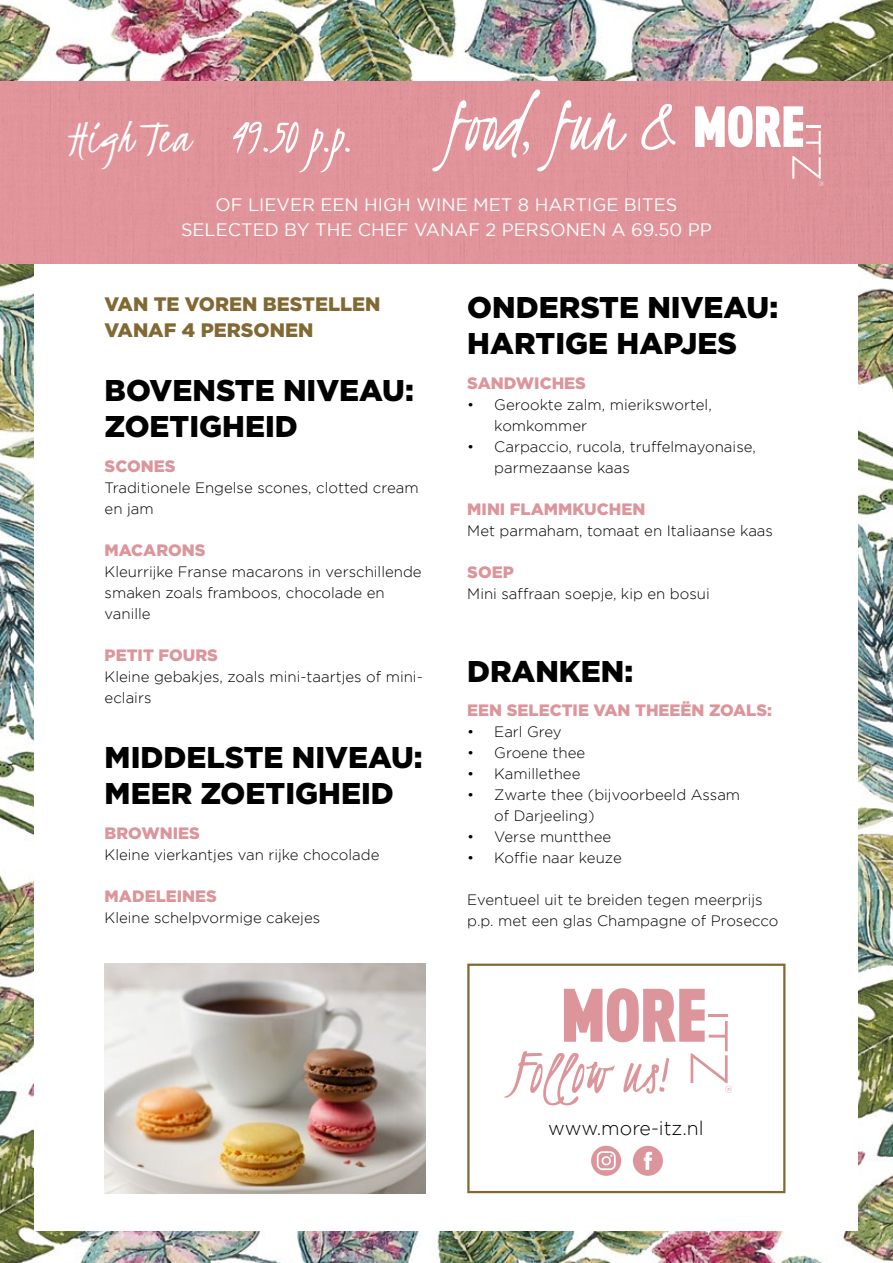
<style>
.page{position:relative;width:893px;height:1263px;background:#fff}
.page>*{position:absolute;margin:0;border:0;box-sizing:border-box;transform-origin:0 0}
.t1{font:69px "Kristi";color:#dc959a}
.t2{font:54px "Kristi";color:#fff}
.t3{font:900 30px/36px "Gotham";color:#000}
.t4{font:900 19.5px/25.5px "Gotham";color:#826833}
.t5{font:300 19.5px "Gotham";color:#000}
.t6{font:18px/25.5px "Gotham";color:#fff;text-align:center}
.t7{font:900 16.5px "Gotham";color:#dc959a}
.t8{font:300 15px/21px "Gotham";color:#000}
.s1{font-size:48px}
.s2{font-size:79.2px}
</style>
<div class="page">
<img style="left:0;top:0;width:893px;height:1263px">
<div style="left:35px;top:113px;width:823px;height:1118px;background:#fff"></div>
<div style="left:0;top:81px;width:893px;height:183px;background:#e0939a"></div>
<img style="left:105px;top:963px;width:321px;height:230px">
<svg style="left:564px;top:988px;width:168px;height:105px"></svg>
<svg style="left:633px;top:1146px;width:30px;height:30px"></svg>
<svg style="left:591px;top:1146px;width:30px;height:30px"></svg>
<div style="left:467px;top:963px;width:318px;height:230px;border:2px solid #826833"></div>
<svg style="left:695px;top:106px;width:129px;height:80px"></svg>
<h2 class="t2" style="left:69px;top:102px;width:610px"><span class="s1">High Tea</span> 49.50 p.p. <span class="s2">food, fun &amp;</span></h2>
<p class="t6" style="left:181px;top:191px;width:532px">OF LIEVER EEN HIGH WINE MET 8 HARTIGE BITES<br>SELECTED BY THE CHEF VANAF 2 PERSONEN A 69.50 PP</p>
<h3 class="t4" style="left:105px;top:291px;width:277px">VAN TE VOREN BESTELLEN<br>VANAF 4 PERSONEN</h3>
<h3 class="t3" style="left:105px;top:372px;width:311px">BOVENSTE NIVEAU:<br>ZOETIGHEID</h3>
<p class="t7" style="left:105px;top:457px;width:72px">SCONES</p>
<p class="t8" style="left:105px;top:477px;width:316px">Traditionele Engelse scones, clotted cream en jam</p>
<p class="t7" style="left:105px;top:541px;width:103px">MACARONS</p>
<p class="t8" style="left:105px;top:561px;width:319px">Kleurrijke Franse macarons in verschillende smaken zoals framboos, chocolade en vanille</p>
<p class="t7" style="left:105px;top:646px;width:115px">PETIT FOURS</p>
<p class="t8" style="left:105px;top:666px;width:320px">Kleine gebakjes, zoals mini-taartjes of mini&shy;eclairs</p>
<h3 class="t3" style="left:105px;top:738px;width:320px">MIDDELSTE NIVEAU:<br>MEER ZOETIGHEID</h3>
<p class="t7" style="left:105px;top:823px;width:97px">BROWNIES</p>
<p class="t8" style="left:105px;top:844px;width:276px">Kleine vierkantjes van rijke chocolade</p>
<p class="t7" style="left:105px;top:886px;width:114px">MADELEINES</p>
<p class="t8" style="left:105px;top:907px;width:217px">Kleine schelpvormige cakejes</p>
<h3 class="t3" style="left:467px;top:289px;width:312px">ONDERSTE NIVEAU:<br>HARTIGE HAPJES</h3>
<p class="t7" style="left:467px;top:374px;width:120px">SANDWICHES</p>
<p class="t8" style="left:494px;top:394px;width:219px;text-indent:-27px">• Gerookte zalm, mierikswortel, komkommer</p>
<p class="t8" style="left:494px;top:436px;width:263px;text-indent:-27px">• Carpaccio, rucola, truffelmayonaise, parmezaanse kaas</p>
<p class="t7" style="left:467px;top:500px;width:180px">MINI FLAMMKUCHEN</p>
<p class="t8" style="left:467px;top:520px;width:307px">Met parmaham, tomaat en Italiaanse kaas</p>
<p class="t7" style="left:467px;top:563px;width:48px">SOEP</p>
<p class="t8" style="left:467px;top:583px;width:244px">Mini saffraan soepje, kip en bosui</p>
<h3 class="t3" style="left:467px;top:652px;width:167px">DRANKEN:</h3>
<p class="t7" style="left:467px;top:700px;width:306px">EEN SELECTIE VAN THEEËN ZOALS:</p>
<p class="t8" style="left:467px;top:721px;width:96px">• Earl Grey</p>
<p class="t8" style="left:467px;top:742px;width:119px">• Groene thee</p>
<p class="t8" style="left:467px;top:763px;width:115px">• Kamillethee</p>
<p class="t8" style="left:494px;top:784px;width:247px;text-indent:-27px">• Zwarte thee (bijvoorbeeld Assam of Darjeeling)</p>
<p class="t8" style="left:467px;top:826px;width:146px">• Verse muntthee</p>
<p class="t8" style="left:467px;top:847px;width:156px">• Koffie naar keuze</p>
<p class="t8" style="left:467px;top:889px;width:313px">Eventueel uit te breiden tegen meerprijs p.p. met een glas Champagne of Prosecco</p>
<h1 class="t1" style="left:509px;top:1027px;width:162px">Follow us!</h1>
<h3 class="t5" style="left:548px;top:1117px;width:157px">www.more-itz.nl</h3>
</div>
